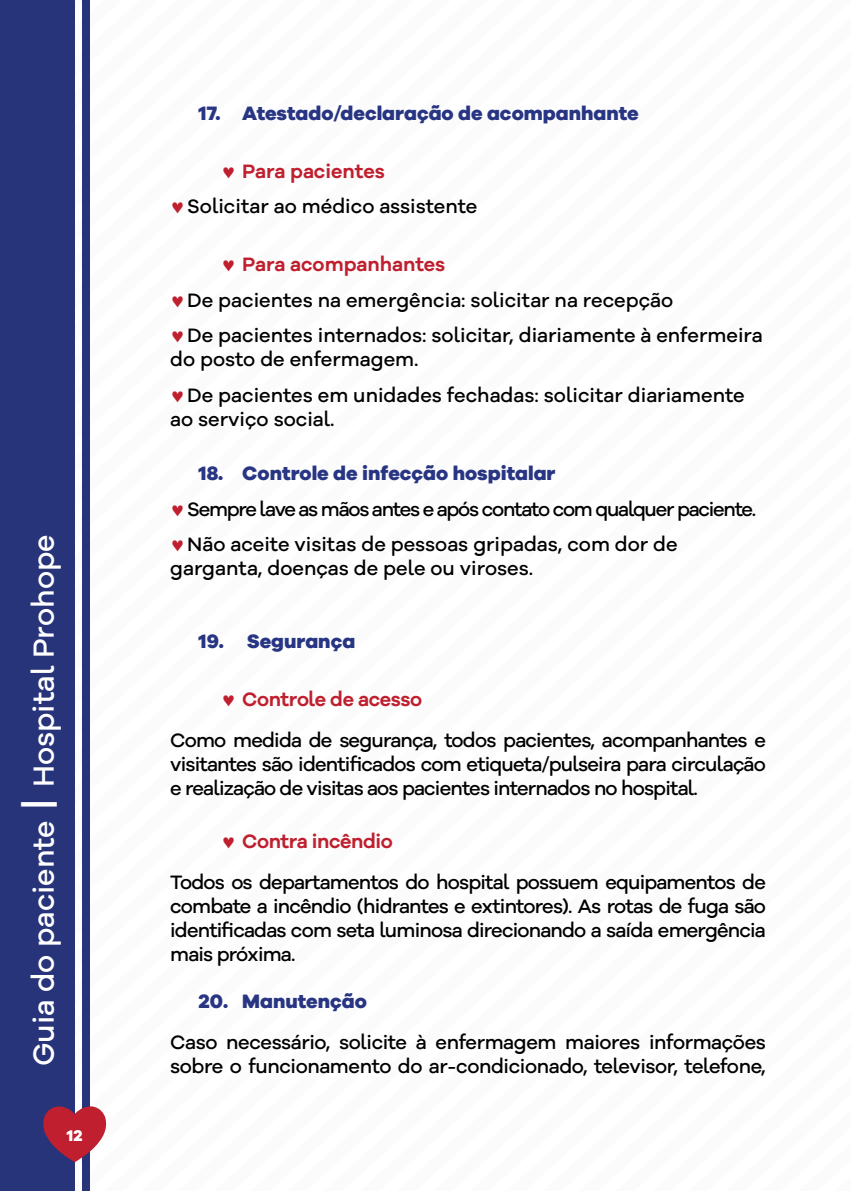
<style>
.page{position:relative;width:851px;height:1191px;background:#fff}
.page>*{position:absolute;margin:0;border:0;box-sizing:border-box;transform-origin:0 0}
.t1{font:500 30px "Galano Grotesque Alt";color:#fff}
.t2{font:500 20px/35.4px "Galano Grotesque Alt";color:#000}
.t3{font:500 20px/41px "Galano Grotesque Alt";letter-spacing:-.04em;color:#000}
.t4{font:500 20px/24px "Galano Grotesque Alt";letter-spacing:-.02em;color:#000;text-align:justify}
.t5{font:500 20px/35.4px "Galano Grotesque Alt";letter-spacing:-.06em;color:#000}
.t6{font:800 20px "Galano Grotesque";color:#283583}
.t7{font:800 16px "Galano Grotesque";color:#fff}
.s1{font-size:44px}
.s2{color:#bf1f2e}
.s3{font-weight:600;color:#bf1f2e}
</style>
<div class="page">
<div style="left:0;top:0;width:75px;height:1191px;background:#273479"></div>
<div style="left:82px;top:0;width:8px;height:1191px;background:#273479"></div>
<svg style="left:43px;top:1106px;width:64px;height:56px"></svg>
<h1 class="t1" style="left:24px;top:1066px;width:533px;rotate:-90deg">Guia do paciente <span class="s1">|</span> Hospital Prohope</h1>
<p class="t7" style="left:67px;top:1125px;width:17px">12</p>
<p class="t6" style="left:198px;top:101px;width:442px">17. Atestado/declaração de acompanhante</p>
<p class="t2" style="left:170px;top:153px;width:309px;text-indent:51px"><span class="s2">♥</span> <span class="s3">Para pacientes </span><span class="s2">♥</span>Solicitar ao médico assistente</p>
<p class="t2" style="left:170px;top:246px;width:593px;text-indent:51px"><span class="s2">♥</span> <span class="s3">Para acompanhantes<br></span><span class="s2">♥</span>De pacientes na emergência: solicitar na recepção<br><span class="s2">♥</span>De pacientes internados: solicitar, diariamente à enfermeira</p>
<p class="t2" style="left:170px;top:341px;width:576px">do posto de enfermagem.<br><span class="s2">♥</span>De pacientes em unidades fechadas: solicitar diariamente</p>
<p class="t2" style="left:170px;top:400px;width:166px">ao serviço social.</p>
<p class="t6" style="left:198px;top:461px;width:358px">18. Controle de infecção hospitalar</p>
<p class="t5" style="left:170px;top:490px;width:587px"><span class="s2">♥</span> Sempre lave as mãos antes e após contato com qualquer paciente. <span class="s2">♥</span>Não aceite visitas de pessoas gripadas, com dor de</p>
<p class="t2" style="left:170px;top:550px;width:364px">garganta, doenças de pele ou viroses.</p>
<p class="t6" style="left:198px;top:629px;width:158px">19. Segurança</p>
<p class="t3" style="left:170px;top:678px;width:597px;text-indent:51px"><span class="s2">♥</span> <span class="s3">Controle de acesso<br></span>Como medida de segurança, todos pacientes, acompanhantes e</p>
<p class="t3" style="left:170px;top:752px;width:597px;line-height:24px">visitantes são identificados com etiqueta/pulseira para circulação e realização de visitas aos pacientes internados no hospital.</p>
<p class="t3" style="left:170px;top:820px;width:597px;text-indent:51px"><span class="s2">♥</span> <span class="s3">Contra incêndio<br></span>Todos os departamentos do hospital possuem equipamentos de</p>
<p class="t4" style="left:170px;top:893px;width:597px">combate a incêndio (hidrantes e extintores). As rotas de fuga são identificadas com seta luminosa direcionando a saída emergência mais próxima.</p>
<p class="t6" style="left:198px;top:989px;width:170px">20. Manutenção</p>
<p class="t4" style="left:170px;top:1030px;width:597px">Caso necessário, solicite à enfermagem maiores informações sobre o funcionamento do ar-condicionado, televisor, telefone,</p>
</div>
